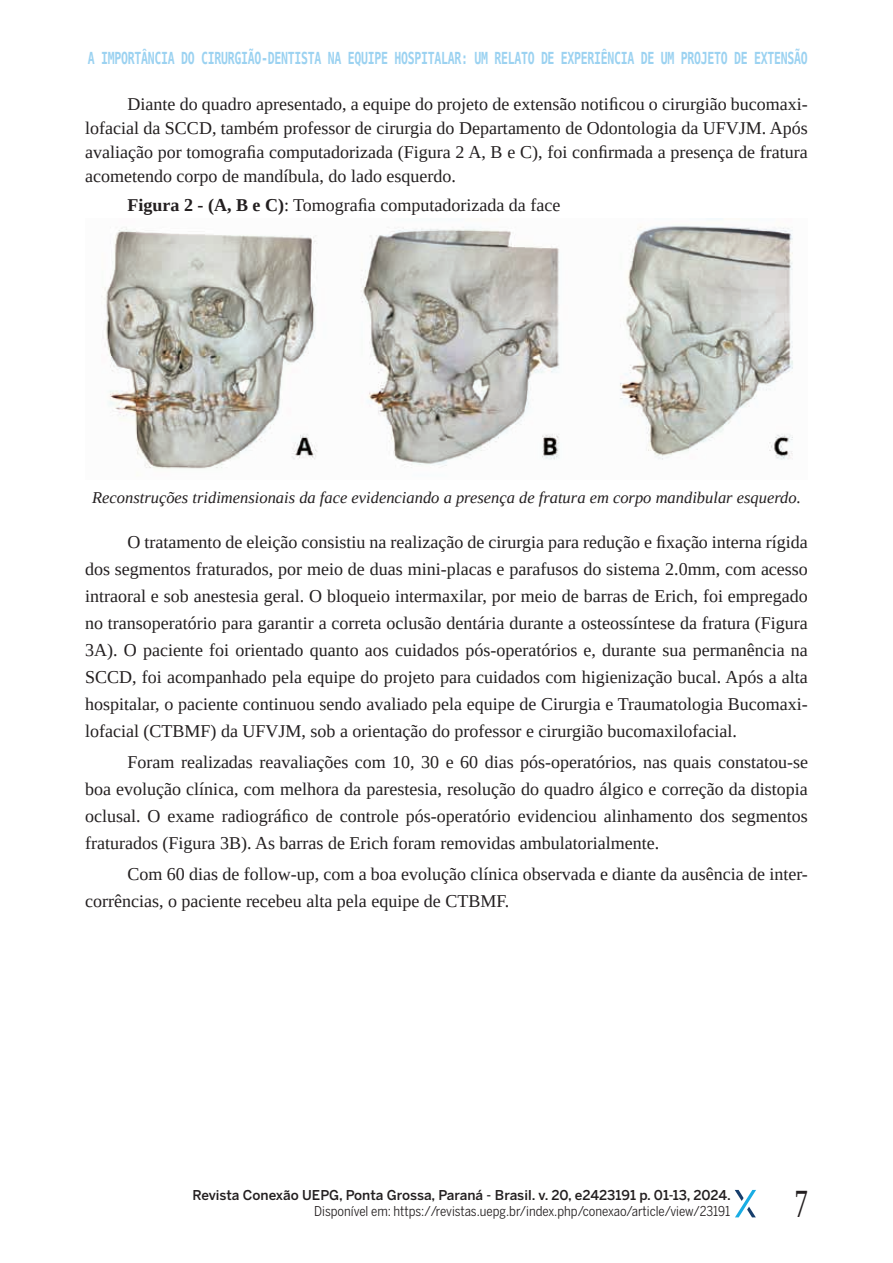
<style>
.page{position:relative;width:893px;height:1263px;background:#fff}
.page>*{position:absolute;margin:0;border:0;box-sizing:border-box;transform-origin:0 0}
.t1{font:39.9px "Liberation Serif";color:#231f20;scale:.68 1}
.t2{font:18px/27px "Liberation Serif";color:#231f20;text-align:justify}
.t3{font:700 16.5px "DejaVu Sans Mono";letter-spacing:-.025em;color:#9bd2f1;scale:.7 1}
.t4{font:italic 16.5px "Liberation Serif";color:#231f20}
.t5{font:13.5px "Benton Sans Cond";color:#231f20}
.t6{font:500 13.5px "Benton Sans";color:#231f20}
.s1{font-weight:700}
</style>
<div class="page">
<svg style="left:735px;top:1190px;width:21px;height:27px"></svg>
<img style="left:101px;top:219px;width:692px;height:250px">
<p class="t3" style="left:88px;top:47px;width:1030px">A IMPORTÂNCIA DO CIRURGIÃO-DENTISTA NA EQUIPE HOSPITALAR: UM RELATO DE EXPERIÊNCIA DE UM PROJETO DE EXTENSÃO</p>
<p class="t2" style="left:85px;top:92px;width:724px;line-height:24px;text-indent:43px">Diante do quadro apresentado, a equipe do projeto de extensão notificou o cirurgião bucomaxi&shy;lofacial da SCCD, também professor de cirurgia do Departamento de Odontologia da UFVJM. Após avaliação por tomografia computadorizada (Figura 2 A, B e C), foi confirmada a presença de fratura acometendo corpo de mandíbula, do lado esquerdo.</p>
<p class="t2" style="left:128px;top:191px;width:434px"><span class="s1">Figura 2 - (A, B e C)</span>: Tomografia computadorizada da face</p>
<p class="t4" style="left:92px;top:487px;width:710px">Reconstruções tridimensionais da face evidenciando a presença de fratura em corpo mandibular esquerdo.</p>
<p class="t2" style="left:85px;top:528px;width:724px;text-indent:43px">O tratamento de eleição consistiu na realização de cirurgia para redução e fixação interna rígida dos segmentos fraturados, por meio de duas mini-placas e parafusos do sistema 2.0mm, com acesso intraoral e sob anestesia geral. O bloqueio intermaxilar, por meio de barras de Erich, foi empregado no transoperatório para garantir a correta oclusão dentária durante a osteossíntese da fratura (Figura 3A). O paciente foi orientado quanto aos cuidados pós-operatórios e, durante sua permanência na SCCD, foi acompanhado pela equipe do projeto para cuidados com higienização bucal. Após a alta hospitalar, o paciente continuou sendo avaliado pela equipe de Cirurgia e Traumatologia Bucomaxi&shy;lofacial (CTBMF) da UFVJM, sob a orientação do professor e cirurgião bucomaxilofacial.</p>
<p class="t2" style="left:85px;top:748px;width:724px;text-indent:43px">Foram realizadas reavaliações com 10, 30 e 60 dias pós-operatórios, nas quais constatou-se boa evolução clínica, com melhora da parestesia, resolução do quadro álgico e correção da distopia oclusal. O exame radiográfico de controle pós-operatório evidenciou alinhamento dos segmentos fraturados (Figura 3B). As barras de Erich foram removidas ambulatorialmente.</p>
<p class="t2" style="left:85px;top:861px;width:724px;text-indent:43px">Com 60 dias de follow-up, com a boa evolução clínica observada e diante da ausência de inter&shy;corrências, o paciente recebeu alta pela equipe de CTBMF.</p>
<p class="t6" style="left:192px;top:1187px;width:540px">Revista Conexão UEPG, Ponta Grossa, Paraná - Brasil. v. 20, e2423191 p. 01-13, 2024.</p>
<p class="t5" style="left:314px;top:1203px;width:418px">Disponível em: https://revistas.uepg.br/index.php/conexao/article/view/23191</p>
<h1 class="t1" style="left:794px;top:1178px;width:21px">7</h1>
</div>
